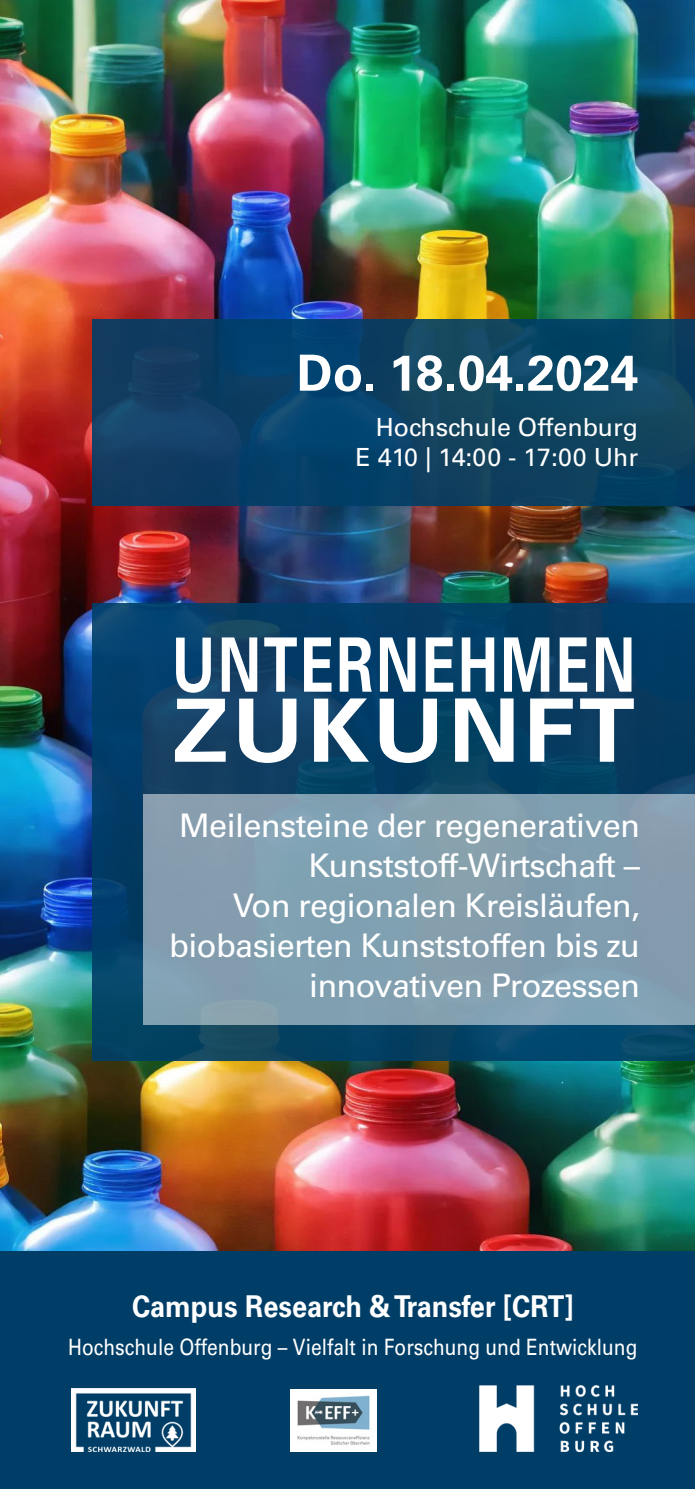
<style>
.page{position:relative;width:695px;height:1489px;background:#fff}
.page>*{position:absolute;margin:0;border:0;box-sizing:border-box;transform-origin:0 0}
.t1{font:700 87.5px "Univers";letter-spacing:.045em;color:#fff;scale:1.05 1}
.t2{font:700 75px "Univers";letter-spacing:.045em;color:#fff;scale:.74 1}
.t3{font:700 50px "Univers";color:#fff}
.t4{font:32.5px/40px "Univers";letter-spacing:-.02em;color:#fff;text-align:right}
.t5{font:700 30px "Univers";color:#fff;scale:.9 1}
.t6{font:25px/30px "Univers";color:#fff;text-align:right}
.t7{font:22.5px "Univers";color:#fff;scale:.86 1}
</style>
<div class="page">
<img style="left:0;top:0;width:694px;height:1251px">
<div style="left:0;top:1251px;width:694px;height:237px;background:#003e67"></div>
<img style="left:479px;top:1385px;width:158px;height:66px">
<img style="left:71px;top:1388px;width:125px;height:63px">
<svg style="left:92px;top:319px;width:602px;height:186px;background:#0c4164"></svg>
<svg style="left:92px;top:602px;width:602px;height:458px;background:#083f65"></svg>
<div style="left:144px;top:794px;width:550px;height:230px;background:#829faf"></div>
<img style="left:291px;top:1389px;width:85px;height:62px">
<p class="t3" style="left:296px;top:344px;width:343px">Do. 18.04.2024</p>
<p class="t6" style="left:355px;top:412px;width:284px">Hochschule Offenburg<br>E 410 | 14:00 - 17:00 Uhr</p>
<p class="t2" style="left:172px;top:621px;width:627px">UNTERNEHMEN</p>
<p class="t1" style="left:172px;top:679px;width:441px">ZUKUNFT</p>
<p class="t4" style="left:179px;top:805px;width:462px">Meilensteine der regenerativen<br>Kunststoff-Wirtschaft –</p>
<p class="t4" style="left:169px;top:885px;width:472px">Von regionalen Kreisläufen, biobasierten Kunststoffen bis zu innovativen Prozessen</p>
<p class="t5" style="left:132px;top:1288px;width:492px">Campus Research &amp; Transfer [CRT]</p>
<p class="t7" style="left:68px;top:1333px;width:663px">Hochschule Offenburg – Vielfalt in Forschung und Entwicklung</p>
</div>
